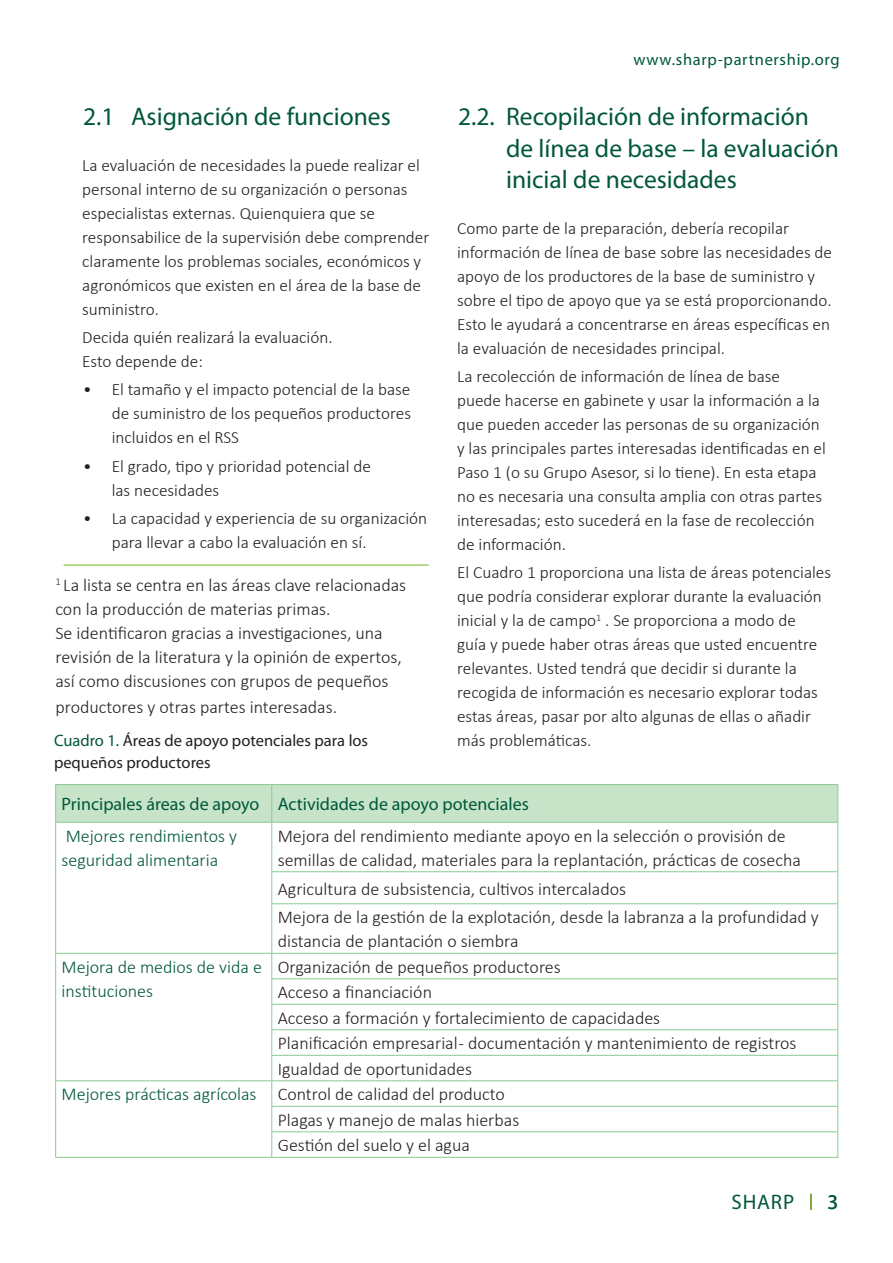
<style>
.page{position:relative;width:893px;height:1263px;background:#fff}
.page>*{position:absolute;margin:0;border:0;box-sizing:border-box;transform-origin:0 0}
.Subtitle{font:25.5px/31.5px "Myriad Pro";color:#00573c}
.t1{font:21px "Myriad Pro";letter-spacing:.04em;color:#00573c}
.Table_Main_Text{font:300 18px/24px "Calibri";color:#231f20}
.Main_Text_Without_In{font:300 18px/24.3px "Calibri";color:#231f20}
.Table_Main_Text-2{font:300 18px/24px "Calibri";color:#00573c}
.Table_Main_Text-3{font:18px "Myriad Pro";color:#00573c}
.Main_Text_13{font:300 17.25px/24px "Calibri";color:#231f20}
.Bullets_13{font:300 17.25px/24px "Calibri";color:#231f20}
.Table_Text{font:16.5px/22.5px "Myriad Pro";color:#231f20}
.t2{font:16.5px "Myriad Pro";letter-spacing:.04em;color:#00573c}
.s1{color:#00573c}
</style>
<div class="page">
<svg style="left:810px;top:1194px;width:2px;height:15px"></svg>
<div style="left:56px;top:785px;width:781px;height:37px;background:#c7e4c8"></div>
<hr style="left:55px;top:785px;width:1px;height:37px;background:#8acb92">
<hr style="left:55px;top:784px;width:217px;height:1px;background:#8acb92">
<hr style="left:271px;top:785px;width:1px;height:37px;background:#8acb92">
<hr style="left:837px;top:785px;width:1px;height:37px;background:#8acb92">
<hr style="left:272px;top:784px;width:566px;height:1px;background:#8acb92">
<hr style="left:55px;top:823px;width:1px;height:49px;background:#8acb92">
<hr style="left:55px;top:872px;width:1px;height:32px;background:#8acb92">
<hr style="left:55px;top:904px;width:1px;height:49px;background:#8acb92">
<hr style="left:55px;top:822px;width:217px;height:1px;background:#8acb92">
<hr style="left:271px;top:823px;width:1px;height:48px;background:#8acb92">
<hr style="left:837px;top:823px;width:1px;height:48px;background:#8acb92">
<hr style="left:272px;top:822px;width:566px;height:1px;background:#8acb92">
<hr style="left:271px;top:872px;width:1px;height:31px;background:#8acb92">
<hr style="left:837px;top:872px;width:1px;height:31px;background:#8acb92">
<hr style="left:271px;top:871px;width:567px;height:1px;background:#8acb92">
<hr style="left:271px;top:904px;width:1px;height:49px;background:#8acb92">
<hr style="left:837px;top:904px;width:1px;height:49px;background:#8acb92">
<hr style="left:271px;top:903px;width:567px;height:1px;background:#8acb92">
<hr style="left:55px;top:953px;width:217px;height:1px;background:#8acb92">
<hr style="left:272px;top:953px;width:566px;height:1px;background:#8acb92">
<hr style="left:271px;top:978px;width:567px;height:1px;background:#8acb92">
<hr style="left:271px;top:1004px;width:567px;height:1px;background:#8acb92">
<hr style="left:271px;top:1029px;width:567px;height:1px;background:#8acb92">
<hr style="left:271px;top:1055px;width:567px;height:1px;background:#8acb92">
<svg style="left:55px;top:954px;width:1px;height:203px"></svg>
<hr style="left:55px;top:1080px;width:217px;height:1px;background:#8acb92">
<hr style="left:55px;top:1157px;width:217px;height:1px;background:#8acb92">
<hr style="left:272px;top:1080px;width:566px;height:1px;background:#8acb92">
<hr style="left:271px;top:1106px;width:567px;height:1px;background:#8acb92">
<svg style="left:271px;top:954px;width:1px;height:203px"></svg>
<svg style="left:837px;top:954px;width:1px;height:203px"></svg>
<hr style="left:271px;top:1131px;width:567px;height:1px;background:#8acb92">
<hr style="left:272px;top:1157px;width:566px;height:1px;background:#8acb92">
<hr style="left:64px;top:564px;width:364px;height:2px;background:#9fce66">
<p class="Subtitle" style="left:83px;top:101px;width:309px">2.1 Asignación de funciones</p>
<p class="Main_Text_13" style="left:82px;top:153px;width:349px">La evaluación de necesidades la puede realizar el personal interno de su organización o personas especialistas externas. Quienquiera que se responsabilice de la supervisión debe comprender claramente los problemas sociales, económicos y agronómicos que existen en el área de la base de suministro.</p>
<p class="Main_Text_13" style="left:82px;top:325px;width:252px">Decida quién realizará la evaluación.<br>Esto depende de:</p>
<p class="Bullets_13" style="left:112px;top:377px;width:301px;text-align:justify;text-indent:-29px">• El tamaño y el impacto potencial de la base de suministro de los pequeños productores incluidos en el RSS</p>
<p class="Bullets_13" style="left:112px;top:454px;width:261px;text-indent:-29px">• El grado, tipo y prioridad potencial de las necesidades</p>
<p class="Bullets_13" style="left:112px;top:506px;width:317px;text-indent:-29px">• La capacidad y experiencia de su organización para llevar a cabo la evaluación en sí.</p>
<p class="Main_Text_Without_In" style="left:56px;top:573px;width:352px"><sup>1</sup> La lista se centra en las áreas clave relacionadas con la producción de materias primas.<br>Se identificaron gracias a investigaciones, una revisión de la literatura y la opinión de expertos, así como discusiones con grupos de pequeños productores y otras partes interesadas.</p>
<p class="Table_Text" style="left:54px;top:729px;width:316px"><span class="s1">Cuadro 1.</span> Áreas de apoyo potenciales para los pequeños productores</p>
<p class="t2" style="left:634px;top:50px;width:208px">www.sharp-partnership.org</p>
<p class="Subtitle" style="left:506px;top:101px;width:334px;text-indent:-48px">2.2. Recopilación de información de línea de base – la evaluación inicial de necesidades</p>
<p class="Main_Text_13" style="left:457px;top:216px;width:376px">Como parte de la preparación, debería recopilar información de línea de base sobre las necesidades de apoyo de los productores de la base de suministro y sobre el tipo de apoyo que ya se está proporcionando.<br>Esto le ayudará a concentrarse en áreas específicas en la evaluación de necesidades principal.</p>
<p class="Main_Text_13" style="left:457px;top:364px;width:370px">La recolección de información de línea de base puede hacerse en gabinete y usar la información a la que pueden acceder las personas de su organización y las principales partes interesadas identificadas en el Paso 1 (o su Grupo Asesor, si lo tiene). En esta etapa no es necesaria una consulta amplia con otras partes interesadas; esto sucederá en la fase de recolección de información.</p>
<p class="Main_Text_13" style="left:457px;top:560px;width:375px">El Cuadro 1 proporciona una lista de áreas potenciales que podría considerar explorar durante la evaluación inicial y la de campo<sup>1</sup> . Se proporciona a modo de<br>guía y puede haber otras áreas que usted encuentre relevantes. Usted tendrá que decidir si durante la recogida de información es necesario explorar todas estas áreas, pasar por alto algunas de ellas o añadir más problemáticas.</p>
<p class="Table_Main_Text-3" style="left:62px;top:793px;width:199px">Principales áreas de apoyo</p>
<p class="Table_Main_Text-3" style="left:278px;top:793px;width:253px">Actividades de apoyo potenciales</p>
<p class="Table_Main_Text-2" style="left:62px;top:823px;width:177px">Mejores rendimientos y seguridad alimentaria</p>
<p class="Table_Main_Text" style="left:278px;top:823px;width:525px">Mejora del rendimiento mediante apoyo en la selección o provisión de semillas de calidad, materiales para la replantación, prácticas de cosecha</p>
<p class="Table_Main_Text" style="left:278px;top:876px;width:350px">Agricultura de subsistencia, cultivos intercalados</p>
<p class="Table_Main_Text" style="left:278px;top:905px;width:543px">Mejora de la gestión de la explotación, desde la labranza a la profundidad y distancia de plantación o siembra</p>
<p class="Table_Main_Text-2" style="left:62px;top:955px;width:202px">Mejora de medios de vida e instituciones</p>
<p class="Table_Main_Text" style="left:278px;top:955px;width:285px">Organización de pequeños productores</p>
<p class="Table_Main_Text" style="left:278px;top:980px;width:156px">Acceso a financiación</p>
<p class="Table_Main_Text" style="left:278px;top:1006px;width:384px">Acceso a formación y fortalecimiento de capacidades</p>
<p class="Table_Main_Text" style="left:278px;top:1031px;width:520px">Planificación empresarial - documentación y mantenimiento de registros</p>
<p class="Table_Main_Text" style="left:278px;top:1057px;width:196px">Igualdad de oportunidades</p>
<p class="Table_Main_Text-2" style="left:62px;top:1082px;width:196px">Mejores prácticas agrícolas</p>
<p class="Table_Main_Text" style="left:278px;top:1082px;width:229px">Control de calidad del producto</p>
<p class="Table_Main_Text" style="left:278px;top:1108px;width:243px">Plagas y manejo de malas hierbas</p>
<p class="Table_Main_Text" style="left:278px;top:1133px;width:194px">Gestión del suelo y el agua</p>
<p class="t1" style="left:731px;top:1189px;width:64px">SHARP</p>
<p class="t1" style="left:827px;top:1189px;width:12px">3</p>
</div>
